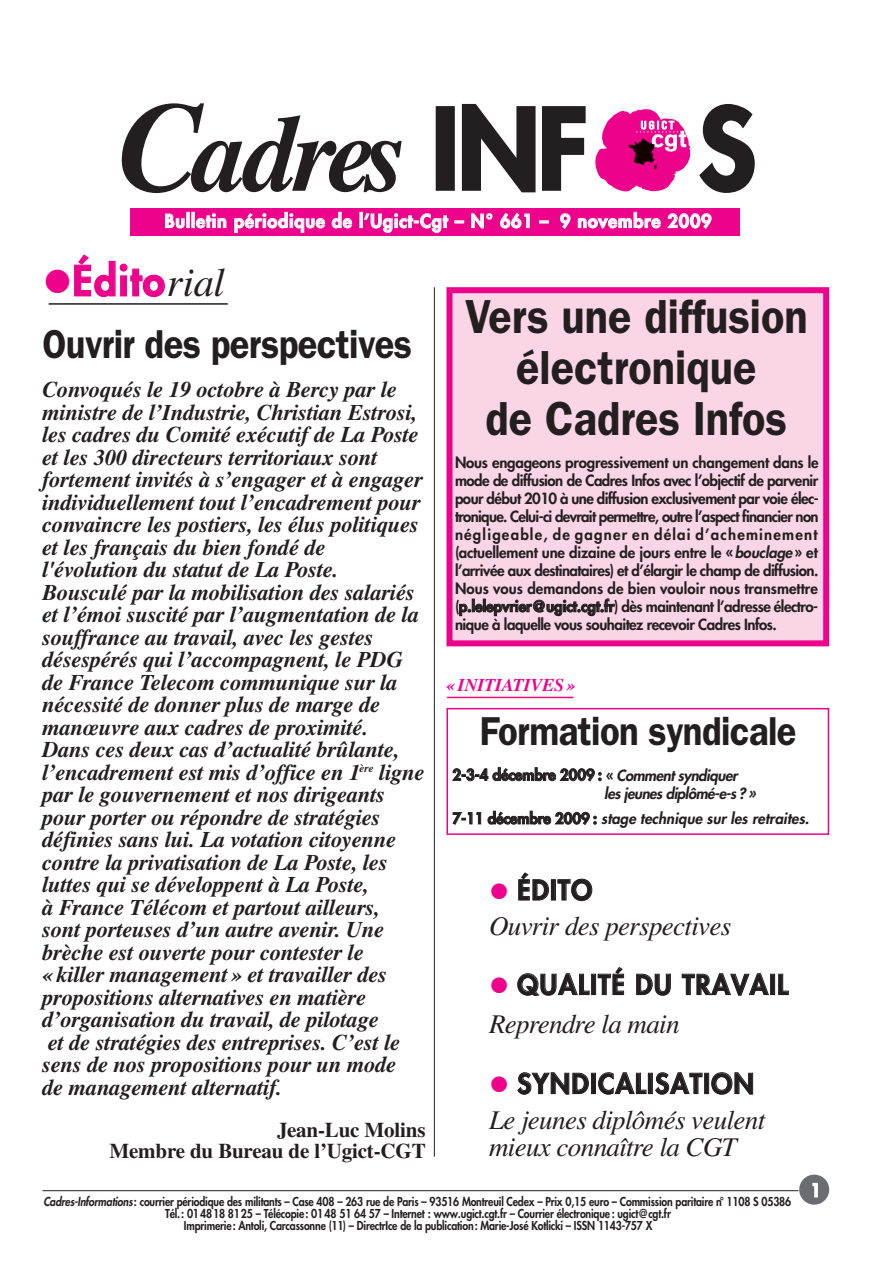
<style>
.page{position:relative;width:893px;height:1263px;background:#fff}
.page>*{position:absolute;margin:0;border:0;box-sizing:border-box;transform-origin:0 0}
.t1{font:italic 700 108px "Times";letter-spacing:-.055em;color:#231f20}
.t2{font:600 48px/51px "Franklin Gothic";color:#231f20;text-align:center;scale:.9 1}
.t3{font:600 40.5px "Franklin Gothic";letter-spacing:-.015em;color:#231f20;scale:.9 1}
.t4{font:800 40.5px "Futura";letter-spacing:.035em;color:#ed028c}
.t5{font:italic 27px/27px "Times";letter-spacing:-.025em;color:#231f20}
.t6{font:800 27px "Futura";letter-spacing:.045em;color:#231f20}
.t7{font:italic 700 22.5px/22.5px "Times";letter-spacing:-.01em;color:#231f20}
.t8{font:700 21px/21px "Times";letter-spacing:-.01em;color:#231f20;text-align:right}
.t9{font:800 18px "Futura";letter-spacing:.045em;color:#fff}
.t10{font:italic 700 18px "Times";letter-spacing:-.01em;color:#ed028c}
.t11{font:800 15px/18px "Futura";letter-spacing:-.035em;color:#231f20;text-align:justify}
.t12{font:italic 800 15px/18.1px "Futura";letter-spacing:-.035em;color:#231f20}
.t13{font:italic 800 15px "Futura";color:#231f20}
.t14{font:800 12px/12px "Futura";letter-spacing:-.015em;color:#231f20;text-align:center;scale:.88 1}
.s1{font-size:127.5px}
.s2{font-family:"Futura";font-weight:800;font-style:normal}
.s3{font-family:"Times";font-weight:400;font-style:italic;color:#231f20}
.s4{font-style:italic}
.s5{font-style:normal}
</style>
<div class="page">
<div style="left:449px;top:290px;width:377px;height:353px;background:#fad5e5"></div>
<div style="left:446px;top:287px;width:383px;height:359px;border:6px solid #ed028c"></div>
<hr style="left:43px;top:1190px;width:755px;height:1px;background:#231f20">
<div style="left:799px;top:1175px;width:30px;height:30px;background:#6c6d70;border-radius:50%"></div>
<svg style="left:595px;top:109px;width:96px;height:83px"></svg>
<div style="left:130px;top:208px;width:610px;height:27px;background:#ed028c"></div>
<hr style="left:49px;top:303px;width:179px;height:2px;background:#231f20">
<hr style="left:447px;top:697px;width:126px;height:1px;background:#ed028c">
<hr style="left:434px;top:287px;width:1px;height:870px;background:#231f20">
<div style="left:446px;top:708px;width:383px;height:127px;border:2px solid #ed028c"></div>
<h1 class="t1" style="left:118px;top:91px;width:639px"><span class="s1">C</span>adres <span class="s2">INF S</span></h1>
<p class="t9" style="left:165px;top:210px;width:548px">Bulletin périodique de l’Ugict-Cgt – N° 661 – 9 novembre 2009</p>
<h3 class="t4" style="left:73px;top:255px;width:154px">Édito<span class="s3">rial</span></h3>
<h3 class="t3" style="left:43px;top:320px;width:412px">Ouvrir des perspectives</h3>
<p class="t7" style="left:43px;top:378px;width:384px">Convoqués le 19 octobre à Bercy par le ministre de l’Industrie, Christian Estrosi, les cadres du Comité exécutif de La Poste et les 300 directeurs territoriaux sont fortement invités à s’engager et à engager individuellement tout l’encadrement pour convaincre les postiers, les élus politiques et les français du bien fondé de l'évolution du statut de La Poste.<br>Bousculé par la mobilisation des salariés et l’émoi suscité par l’augmentation de la souffrance au travail, avec les gestes désespérés qui l’accompagnent, le PDG de France Telecom communique sur la nécessité de donner plus de marge de manœuvre aux cadres de proximité.<br>Dans ces deux cas d’actualité brûlante, l’encadrement est mis d’office en 1<sup>ère</sup> ligne par le gouvernement et nos dirigeants pour porter ou répondre de stratégies définies sans lui. La votation citoyenne contre la privatisation de La Poste, les luttes qui se développent à La Poste,<br>à France Télécom et partout ailleurs,<br>sont porteuses d’un autre avenir. Une brèche est ouverte pour contester le<br>« killer management » et travailler des propositions alternatives en matière d’organisation du travail, de pilotage<br>et de stratégies des entreprises. C’est le sens de nos propositions pour un mode<br>de management alternatif.</p>
<p class="t8" style="left:110px;top:1118px;width:318px">Jean-Luc Molins<br>Membre du Bureau de l’Ugict-CGT</p>
<h2 class="t2" style="left:465px;top:291px;width:382px">Vers une diffusion électronique<br>de Cadres Infos</h2>
<p class="t11" style="left:455px;top:453px;width:365px">Nous engageons progressivement un changement dans le mode de diffusion de Cadres Infos avec l’objectif de parvenir pour début 2010 à une diffusion exclusivement par voie élec&shy;tronique. Celui-ci devrait permettre, outre l’aspect financier non négligeable, de gagner en délai d’acheminement (actuellement une dizaine de jours entre le «<span class="s4">bouclage</span> » et l’arrivée aux destinataires) et d’élargir le champ de diffusion.<br>Nous vous demandons de bien vouloir nous transmettre (p.lelepvrier@ugict.cgt.fr) dès maintenant l’adresse électro&shy;nique à laquelle vous souhaitez recevoir Cadres Infos.</p>
<p class="t10" style="left:446px;top:675px;width:131px">« INITIATIVES »</p>
<h3 class="t3" style="left:480px;top:707px;width:353px">Formation syndicale</h3>
<p class="t12" style="left:604px;top:766px;width:153px;text-indent:-152px"><span class="s5">2-3-4 décembre 2009 : «</span> Comment syndiquer les jeunes diplômé-e-s ? »</p>
<p class="t13" style="left:452px;top:809px;width:358px"><span class="s5">7-11 décembre 2009 :</span> stage technique sur les retraites.</p>
<p class="t6" style="left:517px;top:873px;width:76px">ÉDITO</p>
<p class="t5" style="left:489px;top:910px;width:244px">Ouvrir des perspectives</p>
<p class="t6" style="left:517px;top:967px;width:272px">QUALITÉ DU TRAVAIL</p>
<p class="t5" style="left:489px;top:1008px;width:192px">Reprendre la main</p>
<p class="t6" style="left:517px;top:1066px;width:238px">SYNDICALISATION</p>
<p class="t5" style="left:489px;top:1104px;width:278px">Le jeunes diplômés veulent mieux connaître la CGT</p>
<p class="t14" style="left:43px;top:1195px;width:851px"><span class="s4">Cadres-Informations</span> : courrier périodique des militants – Case 408 – 263 rue de Paris – 93516 Montreuil Cedex – Prix 0,15 euro – Commission paritaire n° 1108 S 05386<br>Tél.: 014818 8125 – Télécopie: 0148 51 64 57 – Internet : www.ugict.cgt.fr – Courrier électronique : ugict@cgt.fr<br>Imprimerie: Antoli, Carcassonne (11) – DirectrIce de la publication: Marie-José Kotlicki – ISSN 1143-757 X</p>
<p class="t9" style="left:810px;top:1179px;width:12px">1</p>
</div>
